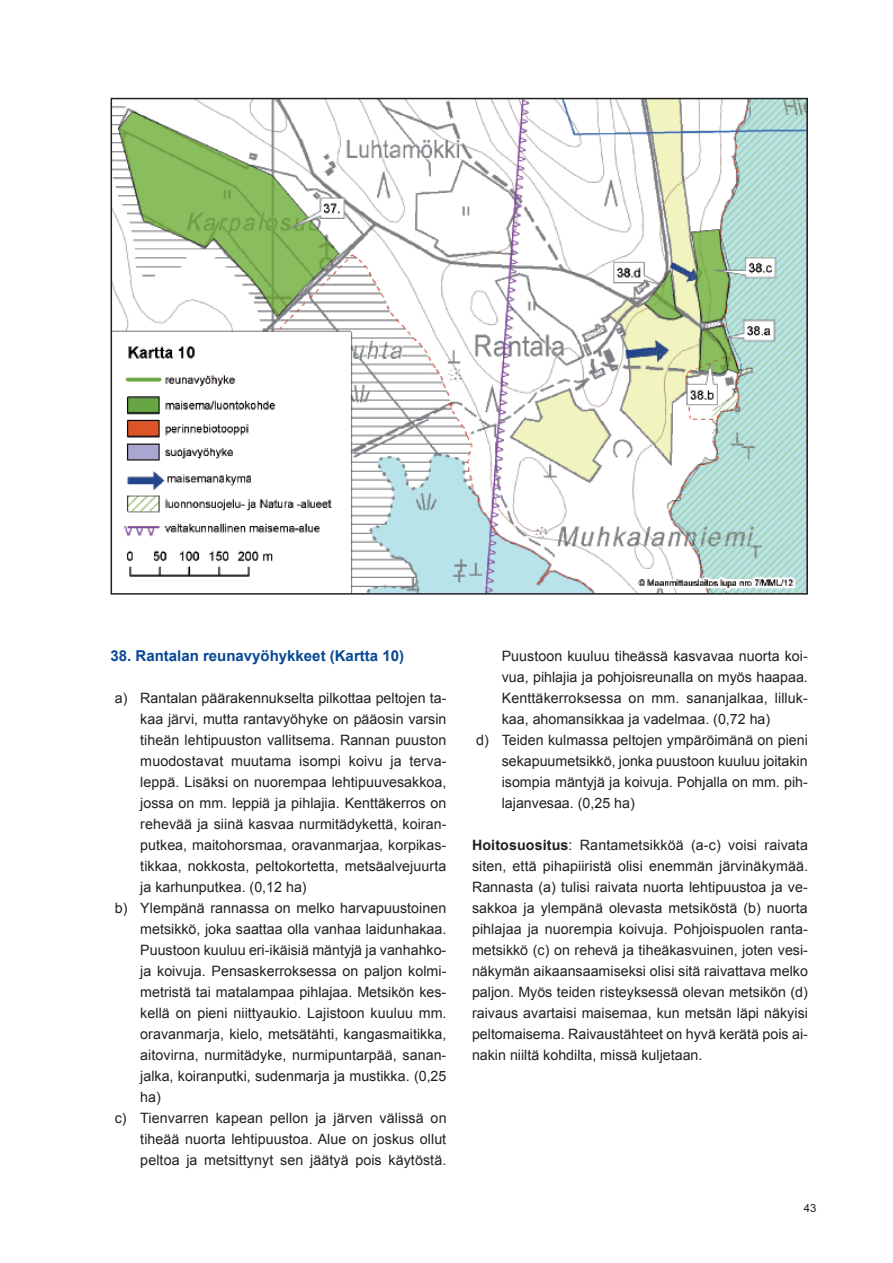
<style>
.page{position:relative;width:893px;height:1263px;background:#fff}
.page>*{position:absolute;margin:0;border:0;box-sizing:border-box;transform-origin:0 0}
.t1{font:700 15px "Arial";color:#074895}
.t2{font:14.25px/21px "Arial";letter-spacing:.005em;color:#231f20;text-align:justify}
.t3{font:11.25px "Arial";color:#231f20}
.s1{font-weight:700}
</style>
<div class="page">
<img style="left:114px;top:101px;width:691px;height:491px">
<div style="left:111px;top:98px;width:697px;height:497px;border:2px solid #231f20"></div>
<p class="t1" style="left:111px;top:646px;width:295px">38. Rantalan reunavyöhykkeet (Kartta 10)</p>
<p class="t2" style="left:115px;top:687px;width:333px">a) Rantalan päärakennukselta pilkottaa peltojen ta-</p>
<p class="t2" style="left:140px;top:708px;width:308px">kaa järvi, mutta rantavyöhyke on pääosin varsin</p>
<p class="t2" style="left:140px;top:729px;width:307px">tiheän lehtipuuston vallitsema. Rannan puuston</p>
<p class="t2" style="left:140px;top:750px;width:308px">muodostavat muutama isompi koivu ja terva-</p>
<p class="t2" style="left:140px;top:771px;width:308px">leppä. Lisäksi on nuorempaa lehtipuuvesakkoa,</p>
<p class="t2" style="left:140px;top:792px;width:308px">jossa on mm. leppiä ja pihlajia. Kenttäkerros on</p>
<p class="t2" style="left:140px;top:813px;width:308px">rehevää ja siinä kasvaa nurmitädykettä, koiran-</p>
<p class="t2" style="left:140px;top:834px;width:307px">putkea, maitohorsmaa, oravanmarjaa, korpikas-</p>
<p class="t2" style="left:140px;top:855px;width:307px">tikkaa, nokkosta, peltokortetta, metsäalvejuurta</p>
<p class="t2" style="left:140px;top:876px;width:168px">ja karhunputkea. (0,12 ha)</p>
<p class="t2" style="left:115px;top:897px;width:333px">b) Ylempänä rannassa on melko harvapuustoinen</p>
<p class="t2" style="left:140px;top:919px;width:308px">metsikkö, joka saattaa olla vanhaa laidunhakaa.</p>
<p class="t2" style="left:140px;top:940px;width:308px">Puustoon kuuluu eri-ikäisiä mäntyjä ja vanhahko-</p>
<p class="t2" style="left:140px;top:961px;width:308px">ja koivuja. Pensaskerroksessa on paljon kolmi-</p>
<p class="t2" style="left:140px;top:982px;width:307px">metristä tai matalampaa pihlajaa. Metsikön kes-</p>
<p class="t2" style="left:140px;top:1003px;width:308px">kellä on pieni niittyaukio. Lajistoon kuuluu mm.</p>
<p class="t2" style="left:140px;top:1024px;width:308px">oravanmarja, kielo, metsätähti, kangasmaitikka,</p>
<p class="t2" style="left:140px;top:1045px;width:308px">aitovirna, nurmitädyke, nurmipuntarpää, sanan-</p>
<p class="t2" style="left:140px;top:1066px;width:308px">jalka, koiranputki, sudenmarja ja mustikka. (0,25</p>
<p class="t2" style="left:140px;top:1087px;width:22px">ha)</p>
<p class="t2" style="left:115px;top:1108px;width:333px">c) Tienvarren kapean pellon ja järven välissä on</p>
<p class="t2" style="left:140px;top:1129px;width:307px">tiheää nuorta lehtipuustoa. Alue on joskus ollut</p>
<p class="t2" style="left:140px;top:1150px;width:307px">peltoa ja metsittynyt sen jäätyä pois käytöstä.</p>
<p class="t2" style="left:502px;top:646px;width:308px">Puustoon kuuluu tiheässä kasvavaa nuorta koi-</p>
<p class="t2" style="left:502px;top:667px;width:308px">vua, pihlajia ja pohjoisreunalla on myös haapaa.</p>
<p class="t2" style="left:502px;top:688px;width:308px">Kenttäkerroksessa on mm. sananjalkaa, lilluk-</p>
<p class="t2" style="left:502px;top:709px;width:270px">kaa, ahomansikkaa ja vadelmaa. (0,72 ha)</p>
<p class="t2" style="left:476px;top:730px;width:333px">d) Teiden kulmassa peltojen ympäröimänä on pieni</p>
<p class="t2" style="left:502px;top:751px;width:307px">sekapuumetsikkö, jonka puustoon kuuluu joitakin</p>
<p class="t2" style="left:502px;top:772px;width:308px">isompia mäntyjä ja koivuja. Pohjalla on mm. pih-</p>
<p class="t2" style="left:502px;top:793px;width:135px">lajanvesaa. (0,25 ha)</p>
<p class="t2" style="left:472px;top:835px;width:337px"><span class="s1">Hoitosuositus</span>: Rantametsikköä (a-c) voisi raivata siten, että pihapiiristä olisi enemmän järvinäkymää.<br>Rannasta (a) tulisi raivata nuorta lehtipuustoa ja ve&shy;sakkoa ja ylempänä olevasta metsiköstä (b) nuorta pihlajaa ja nuorempia koivuja. Pohjoispuolen ranta&shy;metsikkö (c) on rehevä ja tiheäkasvuinen, joten vesi&shy;näkymän aikaansaamiseksi olisi sitä raivattava melko paljon. Myös teiden risteyksessä olevan metsikön (d) raivaus avartaisi maisemaa, kun metsän läpi näkyisi peltomaisema. Raivaustähteet on hyvä kerätä pois ai&shy;nakin niiltä kohdilta, missä kuljetaan.</p>
<p class="t3" style="left:804px;top:1201px;width:14px">43</p>
</div>
